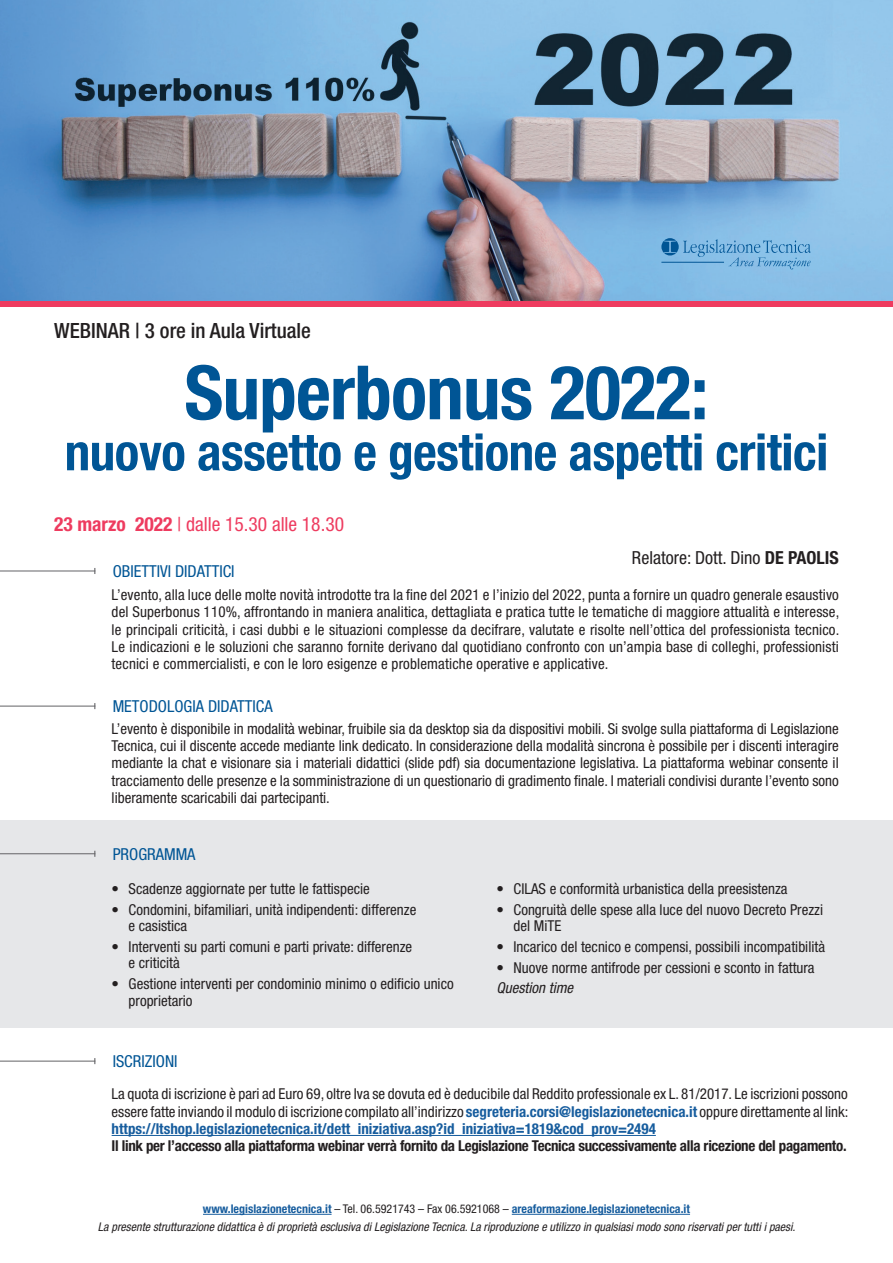
<style>
.page{position:relative;width:893px;height:1263px;background:#fff}
.page>*{position:absolute;margin:0;border:0;box-sizing:border-box;transform-origin:0 0}
.t1{font:700 condensed 75px "Helvetica Neue LT Pro";letter-spacing:-.01em;color:#005595}
.t2{font:700 condensed 51px "Helvetica Neue LT Pro";letter-spacing:-.01em;color:#005595}
.t3{font:500 condensed 21px "Helvetica Neue LT Pro";color:#231f20}
.t4{font:condensed 19.5px "Helvetica Neue LT Pro";color:#ee3b5f}
.t5{font:condensed 18px "Helvetica Neue LT Pro";color:#231f20}
.t6{font:condensed 16.5px "Helvetica Neue LT Pro";color:#005595}
.t7{font:condensed 15px/17.2px "Helvetica Neue LT Pro";color:#231f20}
.t8{font:700 condensed 15px "Helvetica Neue LT Pro";letter-spacing:-.02em;color:#231f20}
.t9{font:italic condensed 15px "Helvetica Neue LT Pro";color:#231f20}
.t10{font:italic condensed 12px/18px "Helvetica Neue LT Pro";color:#231f20;text-align:center}
.s1{font-weight:700}
.s2{font-weight:700;color:#175d9e}
.s3{font-weight:700;font-style:normal;color:#175d9e}
.s4{font-style:normal}
</style>
<div class="page">
<img style="left:0;top:0;width:893px;height:302px">
<hr style="left:203px;top:1214px;width:129px;height:1px;background:#175d9e">
<hr style="left:512px;top:1214px;width:178px;height:1px;background:#175d9e">
<div style="left:0;top:302px;width:893px;height:5px;background:#ee3b5f"></div>
<hr style="left:0;top:1061px;width:95px;height:1px;background:#636366">
<div style="left:0;top:820px;width:893px;height:208px;background:#e6e7e9"></div>
<hr style="left:0;top:853px;width:95px;height:1px;background:#636366">
<hr style="left:0;top:571px;width:95px;height:1px;background:#636366">
<hr style="left:0;top:706px;width:95px;height:1px;background:#636366">
<svg style="left:661px;top:238px;width:150px;height:31px;background:#73afdb"></svg>
<hr style="left:661px;top:262px;width:63px;height:1px;background:#005595">
<hr style="left:112px;top:1135px;width:544px;height:1px;background:#175d9e">
<h3 class="t3" style="left:54px;top:318px;width:258px">WEBINAR | 3 ore in Aula Virtuale</h3>
<h1 class="t1" style="left:184px;top:347px;width:526px">Superbonus 2022:</h1>
<h2 class="t2" style="left:65px;top:421px;width:765px">nuovo assetto e gestione aspetti critici</h2>
<h3 class="t4" style="left:54px;top:513px;width:292px"><span class="s1">23 marzo 2022</span> | dalle 15.30 alle 18.30</h3>
<p class="t5" style="left:632px;top:547px;width:208px">Relatore: Dott. Dino <span class="s1">DE PAOLIS</span></p>
<p class="t6" style="left:113px;top:561px;width:123px">OBIETTIVI DIDATTICI</p>
<p class="t7" style="left:112px;top:586px;width:729px;text-align:justify">L’evento, alla luce delle molte novità introdotte tra la fine del 2021 e l’inizio del 2022, punta a fornire un quadro generale esaustivo del Superbonus 110%, affrontando in maniera analitica, dettagliata e pratica tutte le tematiche di maggiore attualità e interesse, le principali criticità, i casi dubbi e le situazioni complesse da decifrare, valutate e risolte nell’ottica del professionista tecnico.<br>Le indicazioni e le soluzioni che saranno fornite derivano dal quotidiano confronto con un’ampia base di colleghi, professionisti tecnici e commercialisti, e con le loro esigenze e problematiche operative e applicative.</p>
<p class="t6" style="left:113px;top:697px;width:161px">METODOLOGIA DIDATTICA</p>
<p class="t7" style="left:112px;top:720px;width:729px;text-align:justify">L’evento è disponibile in modalità webinar, fruibile sia da desktop sia da dispositivi mobili. Si svolge sulla piattaforma di Legislazione Tecnica, cui il discente accede mediante link dedicato. In considerazione della modalità sincrona è possibile per i discenti interagire mediante la chat e visionare sia i materiali didattici (slide pdf) sia documentazione legislativa. La piattaforma webinar consente il tracciamento delle presenze e la somministrazione di un questionario di gradimento finale. I materiali condivisi durante l’evento sono liberamente scaricabili dai partecipanti.</p>
<p class="t6" style="left:113px;top:844px;width:84px">PROGRAMMA</p>
<p class="t7" style="left:112px;top:880px;width:260px">• Scadenze aggiornate per tutte le fattispecie</p>
<p class="t7" style="left:129px;top:901px;width:289px;line-height:16.5px;text-indent:-17px">• Condomini, bifamiliari, unità indipendenti: differenze e casistica</p>
<p class="t7" style="left:129px;top:938px;width:285px;line-height:16.5px;text-indent:-17px">• Interventi su parti comuni e parti private: differenze e criticità</p>
<p class="t7" style="left:129px;top:975px;width:327px;line-height:16.5px;text-indent:-17px">• Gestione interventi per condominio minimo o edificio unico proprietario</p>
<p class="t6" style="left:113px;top:1051px;width:66px">ISCRIZIONI</p>
<p class="t7" style="left:497px;top:880px;width:293px">• CILAS e conformità urbanistica della preesistenza</p>
<p class="t7" style="left:514px;top:901px;width:311px;line-height:16.5px;text-indent:-17px">• Congruità delle spese alla luce del nuovo Decreto Prezzi del MiTE</p>
<p class="t7" style="left:497px;top:938px;width:330px">• Incarico del tecnico e compensi, possibili incompatibilità</p>
<p class="t7" style="left:497px;top:958px;width:320px">• Nuove norme antifrode per cessioni e sconto in fattura</p>
<p class="t9" style="left:497px;top:979px;width:78px">Question time</p>
<p class="t7" style="left:112px;top:1085px;width:738px;text-align:justify">La quota di iscrizione è pari ad Euro 69, oltre Iva se dovuta ed è deducibile dal Reddito professionale ex L. 81/2017. Le iscrizioni possono essere fatte inviando il modulo di iscrizione compilato all’indirizzo <span class="s2">segreteria.corsi@legislazionetecnica.it</span> oppure direttamente al link: <span class="s2">https://ltshop.legislazionetecnica.it/dett_iniziativa.asp?id_iniziativa=1819&amp;cod_prov=2494</span></p>
<p class="t8" style="left:112px;top:1137px;width:736px">Il link per l’accesso alla piattaforma webinar verrà fornito da Legislazione Tecnica successivamente alla ricezione del pagamento.</p>
<p class="t10" style="left:98px;top:1200px;width:699px"><span class="s3">www.legislazionetecnica.it</span> <span class="s4">– Tel. 06.5921743 – Fax 06.5921068 –</span> <span class="s3">areaformazione.legislazionetecnica.it<br></span>La presente strutturazione didattica è di proprietà esclusiva di Legislazione Tecnica. La riproduzione e utilizzo in qualsiasi modo sono riservati per tutti i paesi.</p>
</div>
